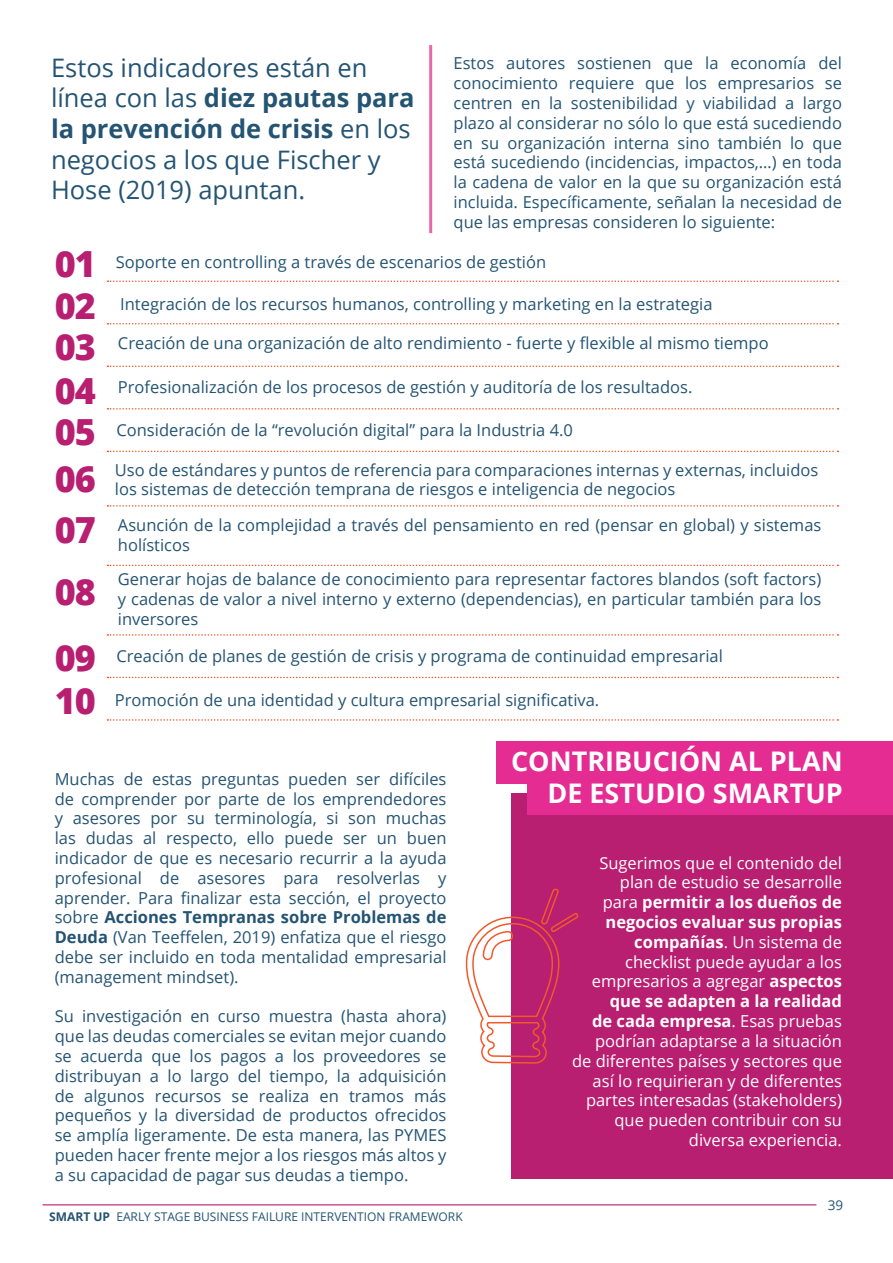
<style>
.page{position:relative;width:893px;height:1263px;background:#fff}
.page>*{position:absolute;margin:0;border:0;box-sizing:border-box;transform-origin:0 0}
.t1{font:800 36px "Open Sans";letter-spacing:-.025em;color:#b81f71}
.t2{font:700 27px/32.4px "Open Sans";color:#fff;text-align:right}
.t3{font:25.5px/30.6px "Open Sans";color:#245473}
.t4{font:16.5px/19.8px "Open Sans";color:#245473;text-align:justify}
.t5{font:16.5px/19.8px "Open Sans";color:#fff;text-align:right}
.t6{font:13.5px "Open Sans";color:#245473}
.t7{font:12px "Open Sans";color:#245473}
.s1{font-weight:700}
</style>
<div class="page">
<hr style="left:43px;top:1204px;width:773px;height:1px;background:#b81f71">
<svg style="left:107px;top:719px;width:731px;height:2px"></svg>
<svg style="left:107px;top:280px;width:731px;height:2px"></svg>
<svg style="left:107px;top:323px;width:731px;height:1px"></svg>
<svg style="left:107px;top:365px;width:731px;height:2px"></svg>
<svg style="left:107px;top:408px;width:731px;height:2px"></svg>
<svg style="left:107px;top:451px;width:731px;height:1px"></svg>
<svg style="left:107px;top:505px;width:731px;height:2px"></svg>
<svg style="left:107px;top:565px;width:731px;height:1px"></svg>
<svg style="left:107px;top:634px;width:731px;height:2px"></svg>
<svg style="left:107px;top:677px;width:731px;height:1px"></svg>
<hr style="left:429px;top:45px;width:3px;height:188px;background:#ea68a6">
<div style="left:511px;top:793px;width:382px;height:386px;background:#b81f71"></div>
<div style="left:527px;top:772px;width:366px;height:43px;background:#e52c92"></div>
<div style="left:497px;top:741px;width:396px;height:43px;background:#e52c92"></div>
<svg style="left:465px;top:888px;width:114px;height:176px"></svg>
<p class="t3" style="left:51px;top:52px;width:365px">Estos indicadores están en línea con las <span class="s1">diez pautas para la prevención de crisis</span> en los negocios a los que Fischer y<br>Hose (2019) apuntan.</p>
<p class="t4" style="left:454px;top:53px;width:390px">Estos autores sostienen que la economía del conocimiento requiere que los empresarios se centren en la sostenibilidad y viabilidad a largo plazo al considerar no sólo lo que está sucediendo en su organización interna sino también lo que está sucediendo (incidencias, impactos,…) en toda la cadena de valor en la que su organización está incluida. Específicamente, señalan la necesidad de que las empresas consideren lo siguiente:</p>
<p class="t1" style="left:55px;top:236px;width:43px">01</p>
<p class="t4" style="left:116px;top:252px;width:432px">Soporte en controlling a través de escenarios de gestión</p>
<p class="t1" style="left:55px;top:279px;width:43px">02</p>
<p class="t1" style="left:55px;top:320px;width:43px">03</p>
<p class="t1" style="left:55px;top:364px;width:43px">04</p>
<p class="t1" style="left:55px;top:405px;width:43px">05</p>
<p class="t1" style="left:55px;top:452px;width:43px">06</p>
<p class="t4" style="left:120px;top:294px;width:594px">Integración de los recursos humanos, controlling y marketing en la estrategia</p>
<p class="t4" style="left:118px;top:332px;width:652px">Creación de una organización de alto rendimiento - fuerte y flexible al mismo tiempo</p>
<p class="t4" style="left:118px;top:377px;width:576px">Profesionalización de los procesos de gestión y auditoría de los resultados.</p>
<p class="t4" style="left:116px;top:420px;width:458px">Consideración de la “revolución digital” para la Industria 4.0</p>
<p class="t4" style="left:115px;top:459px;width:705px">Uso de estándares y puntos de referencia para comparaciones internas y externas, incluidos los sistemas de detección temprana de riesgos e inteligencia de negocios</p>
<p class="t1" style="left:55px;top:502px;width:43px">07</p>
<p class="t1" style="left:55px;top:564px;width:43px">08</p>
<p class="t1" style="left:55px;top:631px;width:43px">09</p>
<p class="t1" style="left:55px;top:673px;width:43px">10</p>
<p class="t4" style="left:118px;top:515px;width:705px">Asunción de la complejidad a través del pensamiento en red (pensar en global) y sistemas holísticos</p>
<p class="t4" style="left:118px;top:569px;width:705px">Generar hojas de balance de conocimiento para representar factores blandos (soft factors) y cadenas de valor a nivel interno y externo (dependencias), en particular también para los inversores</p>
<p class="t4" style="left:116px;top:646px;width:608px">Creación de planes de gestión de crisis y programa de continuidad empresarial</p>
<p class="t4" style="left:115px;top:690px;width:486px">Promoción de una identidad y cultura empresarial significativa.</p>
<p class="t4" style="left:55px;top:768px;width:393px">Muchas de estas preguntas pueden ser difíciles de comprender por parte de los emprendedores y asesores por su terminología, si son muchas las dudas al respecto, ello puede ser un buen indicador de que es necesario recurrir a la ayuda profesional de asesores para resolverlas y aprender. Para finalizar esta sección, el proyecto sobre <span class="s1">Acciones Tempranas sobre Problemas de Deuda</span> (Van Teeffelen, 2019) enfatiza que el riesgo debe ser incluido en toda mentalidad empresarial (management mindset).</p>
<p class="t4" style="left:55px;top:1006px;width:393px">Su investigación en curso muestra (hasta ahora) que las deudas comerciales se evitan mejor cuando se acuerda que los pagos a los proveedores se distribuyan a lo largo del tiempo, la adquisición de algunos recursos se realiza en tramos más pequeños y la diversidad de productos ofrecidos se amplía ligeramente. De esta manera, las PYMES pueden hacer frente mejor a los riesgos más altos y a su capacidad de pagar sus deudas a tiempo.</p>
<p class="t7" style="left:49px;top:1209px;width:415px"><span class="s1">SMART UP</span> EARLY STAGE BUSINESS FAILURE INTERVENTION FRAMEWORK</p>
<p class="t2" style="left:511px;top:744px;width:333px">CONTRIBUCIÓN AL PLAN<br>DE ESTUDIO SMARTUP</p>
<p class="t5" style="left:572px;top:852px;width:271px">Sugerimos que el contenido del plan de estudio se desarrolle<br>para <span class="s1">permitir a los dueños de negocios evaluar sus propias compañías</span>. Un sistema de checklist puede ayudar a los empresarios a agregar <span class="s1">aspectos que se adapten a la realidad<br>de cada empresa</span>. Esas pruebas podrían adaptarse a la situación de diferentes países y sectores que así lo requirieran y de diferentes partes interesadas (stakeholders) que pueden contribuir con su diversa experiencia.</p>
<p class="t6" style="left:828px;top:1196px;width:17px">39</p>
</div>
